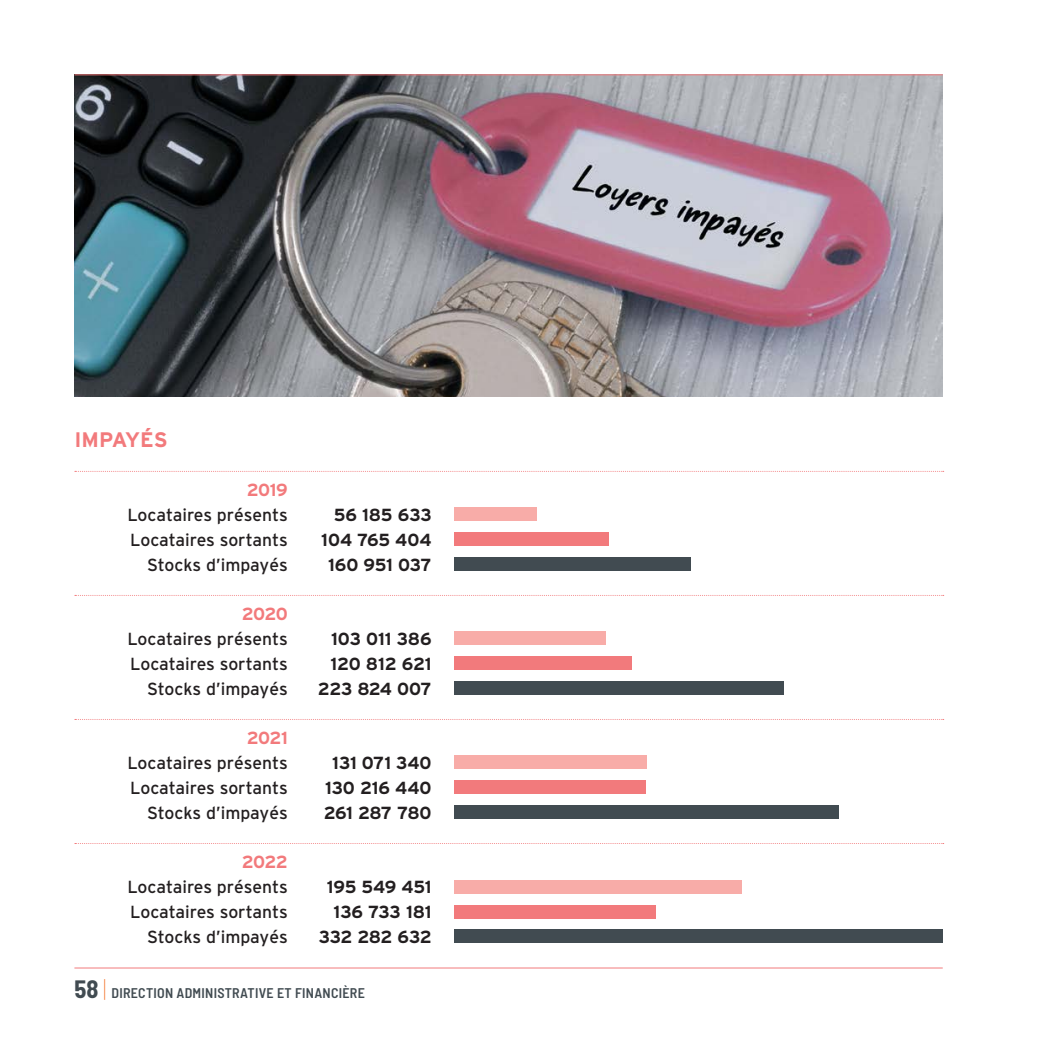
<style>
.page{position:relative;width:1042px;height:1042px;background:#fff}
.page>*{position:absolute;margin:0;border:0;box-sizing:border-box;transform-origin:0 0}
.t1{font:700 21px "Interstate";color:#f27a7c}
.t2{font:17.5px "Interstate";letter-spacing:-.005em;color:#231f20}
.t3{font:700 17.5px "Interstate";letter-spacing:-.01em;color:#231f20}
.t4{font:700 17.5px "Interstate";letter-spacing:-.035em;color:#231f20}
.t5{font:700 17.5px "Interstate";letter-spacing:-.04em;color:#f27a7c}
.t6{font:700 17.5px "Interstate";letter-spacing:-.03em;color:#231f20}
.t7{font:600 semi-condensed 14px "Barlow";letter-spacing:.02em;color:#414b51}
.s1{font-weight:700;font-size:24.5px}
.s2{font-weight:100;font-size:24.5px;color:#f36e21}
</style>
<div class="page">
<img style="left:74px;top:75px;width:869px;height:322px">
<div style="left:454px;top:507px;width:83px;height:14px;background:#f8aca8"></div>
<div style="left:454px;top:631px;width:152px;height:14px;background:#f8aca8"></div>
<div style="left:454px;top:755px;width:193px;height:14px;background:#f8aca8"></div>
<div style="left:454px;top:880px;width:288px;height:13px;background:#f8aca8"></div>
<div style="left:454px;top:532px;width:154px;height:14px;background:#f27a7c"></div>
<div style="left:454px;top:656px;width:178px;height:14px;background:#f27a7c"></div>
<div style="left:454px;top:780px;width:192px;height:14px;background:#f27a7c"></div>
<div style="left:454px;top:904px;width:201px;height:14px;background:#f27a7c"></div>
<div style="left:454px;top:557px;width:237px;height:13px;background:#414b51"></div>
<div style="left:454px;top:681px;width:330px;height:13px;background:#414b51"></div>
<div style="left:454px;top:805px;width:385px;height:14px;background:#414b51"></div>
<div style="left:454px;top:929px;width:489px;height:14px;background:#414b51"></div>
<svg style="left:75px;top:595px;width:869px;height:1px"></svg>
<svg style="left:75px;top:719px;width:869px;height:1px"></svg>
<svg style="left:75px;top:843px;width:869px;height:1px"></svg>
<svg style="left:75px;top:471px;width:869px;height:1px"></svg>
<hr style="left:74px;top:967px;width:869px;height:1px;background:#f27a7c">
<hr style="left:74px;top:74px;width:869px;height:1px;background:#f27a7c">
<p class="t1" style="left:74px;top:427px;width:95px">IMPAYÉS</p>
<p class="t5" style="left:247px;top:480px;width:42px">2019</p>
<p class="t2" style="left:127px;top:505px;width:162px">Locataires présents</p>
<p class="t2" style="left:130px;top:530px;width:159px">Locataires sortants</p>
<p class="t2" style="left:147px;top:554px;width:142px">Stocks d’impayés</p>
<p class="t5" style="left:242px;top:604px;width:47px">2020</p>
<p class="t2" style="left:127px;top:629px;width:162px">Locataires présents</p>
<p class="t2" style="left:130px;top:654px;width:159px">Locataires sortants</p>
<p class="t2" style="left:147px;top:678px;width:142px">Stocks d’impayés</p>
<p class="t5" style="left:247px;top:728px;width:42px">2021</p>
<p class="t2" style="left:127px;top:753px;width:162px">Locataires présents</p>
<p class="t2" style="left:130px;top:778px;width:159px">Locataires sortants</p>
<p class="t2" style="left:147px;top:802px;width:142px">Stocks d’impayés</p>
<p class="t5" style="left:242px;top:852px;width:47px">2022</p>
<p class="t2" style="left:127px;top:877px;width:162px">Locataires présents</p>
<p class="t2" style="left:130px;top:902px;width:159px">Locataires sortants</p>
<p class="t2" style="left:147px;top:927px;width:142px">Stocks d’impayés</p>
<p class="t3" style="left:334px;top:505px;width:99px">56 185 633</p>
<p class="t3" style="left:321px;top:530px;width:112px">104 765 404</p>
<p class="t3" style="left:328px;top:555px;width:105px">160 951 037</p>
<p class="t3" style="left:331px;top:629px;width:102px">103 011 386</p>
<p class="t3" style="left:330px;top:654px;width:103px">120 812 621</p>
<p class="t6" style="left:318px;top:679px;width:115px">223 824 007</p>
<p class="t3" style="left:332px;top:753px;width:101px">131 071 340</p>
<p class="t3" style="left:325px;top:778px;width:108px">130 216 440</p>
<p class="t4" style="left:324px;top:803px;width:109px">261 287 780</p>
<p class="t3" style="left:327px;top:877px;width:106px">195 549 451</p>
<p class="t3" style="left:334px;top:902px;width:100px">136 733 181</p>
<p class="t4" style="left:319px;top:927px;width:114px">332 282 632</p>
<p class="t7" style="left:74px;top:984px;width:292px"><span class="s1">58</span> <span class="s2">|</span> DIRECTION ADMINISTRATIVE ET FINANCIÈRE</p>
</div>
